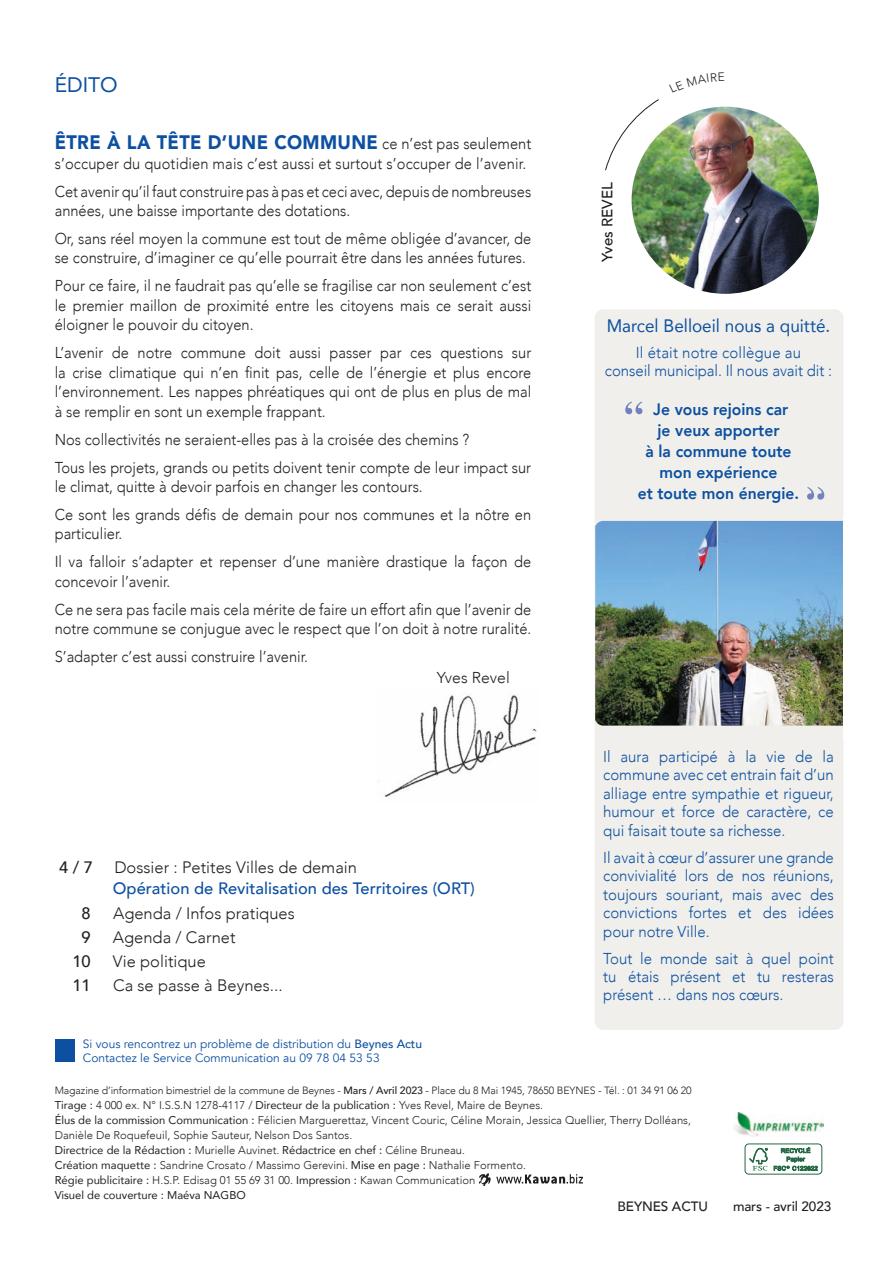
<style>
.page{position:relative;width:893px;height:1263px;background:#fff}
.page>*{position:absolute;margin:0;border:0;box-sizing:border-box;transform-origin:0 0}
.t1{font:21px "Avenir";color:#0d50a1}
.t2{font:900 19.5px "Avenir";letter-spacing:.02em;color:#0d50a1;scale:.93 1}
.t3{font:18px "Avenir";color:#0d50a1;scale:.95 1}
.t4{font:300 16.5px "Avenir";color:#231f20}
.t5{font:800 16.5px/21px "Avenir";color:#0d50a1;text-align:center;scale:.95 1}
.t6{font:500 16.5px "Avenir";color:#0d50a1}
.t7{font:500 16.5px "Avenir";color:#231f20}
.t8{font:300 15.75px/27.9px "Avenir";color:#231f20;scale:.93 1}
.t9{font:300 15.75px/18.5px "Avenir";color:#0d50a1;text-align:justify;scale:.95 1}
.t10{font:300 15.75px "Avenir";color:#231f20}
.t11{font:500 15px "Avenir";color:#231f20}
.t12{font:500 13.5px "Avenir";letter-spacing:-.01em;color:#231f20}
.t13{font:12px/14.4px "Avenir";color:#0d50a1}
.t14{font:300 11.25px/15px "Avenir";color:#231f20}
.t15{font:300 10.5px "Avenir";letter-spacing:-.01em;color:#231f20}
.s1{font-weight:300;font-size:15.75px;color:#231f20}
.s2{font-weight:500}
.s3{font-weight:400}
</style>
<div class="page">
<img style="left:378px;top:694px;width:159px;height:103px">
<svg style="left:605px;top:99px;width:54px;height:72px"></svg>
<div style="left:594px;top:309px;width:249px;height:720px;background:#f0efeb;border-radius:9px"></div>
<svg style="left:625px;top:401px;width:17px;height:13px"></svg>
<svg style="left:807px;top:487px;width:17px;height:12px"></svg>
<div style="left:56px;top:1039px;width:19px;height:22px;background:#0d50a1"></div>
<img style="left:631px;top:107px;width:187px;height:187px;border-radius:94px">
<img style="left:479px;top:1173px;width:104px;height:13px">
<img style="left:595px;top:521px;width:248px;height:204px">
<img style="left:734px;top:1112px;width:89px;height:24px">
<div style="left:744px;top:1143px;width:78px;height:31px;border:1px solid #236943;border-radius:4px"></div>
<svg style="left:749px;top:1148px;width:18px;height:22px"></svg>
<svg style="left:773px;top:1147px;width:44px;height:23px"></svg>
<h1 class="t1" style="left:55px;top:68px;width:65px">ÉDITO</h1>
<p class="t2" style="left:55px;top:126px;width:514px">ÊTRE À LA TÊTE D’UNE COMMUNE <span class="s1">ce n’est pas seulement</span></p>
<p class="t8" style="left:55px;top:149px;width:514px">s’occuper du quotidien mais c’est aussi et surtout s’occuper de l’avenir.<br>Cet avenir qu’il faut construire pas à pas et ceci avec, depuis de nombreuses</p>
<p class="t8" style="left:55px;top:197px;width:514px">années, une baisse importante des dotations.<br>Or, sans réel moyen la commune est tout de même obligée d’avancer, de</p>
<p class="t8" style="left:55px;top:244px;width:514px">se construire, d’imaginer ce qu’elle pourrait être dans les années futures.<br>Pour ce faire, il ne faudrait pas qu’elle se fragilise car non seulement c’est</p>
<p class="t8" style="left:55px;top:296px;width:514px;line-height:19.5px">le premier maillon de proximité entre les citoyens mais ce serait aussi éloigner le pouvoir du citoyen.</p>
<p class="t8" style="left:55px;top:343px;width:514px;line-height:19.5px;text-align:justify">L’avenir de notre commune doit aussi passer par ces questions sur la crise climatique qui n’en finit pas, celle de l’énergie et plus encore l’environnement. Les nappes phréatiques qui ont de plus en plus de mal à se remplir en sont un exemple frappant.</p>
<p class="t8" style="left:55px;top:425px;width:513px">Nos collectivités ne seraient-elles pas à la croisée des chemins ?<br>Tous les projets, grands ou petits doivent tenir compte de leur impact sur</p>
<p class="t8" style="left:55px;top:473px;width:514px">le climat, quitte à devoir parfois en changer les contours.<br>Ce sont les grands défis de demain pour nos communes et la nôtre en</p>
<p class="t8" style="left:55px;top:520px;width:514px">particulier.<br>Il va falloir s’adapter et repenser d’une manière drastique la façon de</p>
<p class="t8" style="left:55px;top:567px;width:514px">concevoir l’avenir.<br>Ce ne sera pas facile mais cela mérite de faire un effort afin que l’avenir de</p>
<p class="t8" style="left:55px;top:615px;width:514px">notre commune se conjugue avec le respect que l’on doit à notre ruralité.<br>S’adapter c’est aussi construire l’avenir.</p>
<p class="t10" style="left:437px;top:668px;width:74px">Yves Revel</p>
<p class="t7" style="left:59px;top:853px;width:35px">4 / 7</p>
<p class="t4" style="left:114px;top:858px;width:244px">Dossier : Petites Villes de demain</p>
<p class="t6" style="left:113px;top:874px;width:363px">Opération de Revitalisation des Territoires (ORT)</p>
<p class="t7" style="left:82px;top:898px;width:11px">8</p>
<p class="t4" style="left:113px;top:903px;width:183px">Agenda / Infos pratiques</p>
<p class="t7" style="left:82px;top:922px;width:11px">9</p>
<p class="t4" style="left:113px;top:927px;width:124px">Agenda / Carnet</p>
<p class="t7" style="left:72px;top:946px;width:20px">10</p>
<p class="t4" style="left:113px;top:951px;width:95px">Vie politique</p>
<p class="t7" style="left:72px;top:970px;width:20px">11</p>
<p class="t4" style="left:113px;top:975px;width:171px">Ca se passe à Beynes...</p>
<p class="t11" style="left:594px;top:262px;width:81px;rotate:-90deg">Yves REVEL</p>
<p class="t3" style="left:606px;top:311px;width:237px">Marcel Belloeil nous a quitté.</p>
<p class="t9" style="left:605px;top:344px;width:240px;line-height:18px;text-align:center">Il était notre collègue au<br>conseil municipal. Il nous avait dit :</p>
<p class="t5" style="left:637px;top:399px;width:171px">Je vous rejoins car<br>je veux apporter<br>à la commune toute mon expérience<br>et toute mon énergie.</p>
<p class="t9" style="left:603px;top:747px;width:244px">Il aura participé à la vie de la commune avec cet entrain fait d’un alliage entre sympathie et rigueur, humour et force de caractère, ce qui faisait toute sa richesse.</p>
<p class="t9" style="left:603px;top:848px;width:244px">Il avait à cœur d’assurer une grande convivialité lors de nos réunions, toujours souriant, mais avec des convictions fortes et des idées pour notre Ville.</p>
<p class="t9" style="left:603px;top:949px;width:244px">Tout le monde sait à quel point tu étais présent et tu resteras présent … dans nos cœurs.</p>
<p class="t13" style="left:83px;top:1037px;width:340px">Si vous rencontrez un problème de distribution du <span class="s2">Beynes Actu<br></span>Contactez le Service Communication au 09 78 04 53 53</p>
<p class="t15" style="left:55px;top:1084px;width:638px">Magazine d’information bimestriel de la commune de Beynes - <span class="s2">Mars / Avril 2023</span> - Place du 8 Mai 1945, 78650 BEYNES - Tél. : 01 34 91 06 20</p>
<p class="t14" style="left:55px;top:1097px;width:637px"><span class="s3">Tirage :</span> 4 000 ex. N° I.S.S.N 1278-4117 / <span class="s3">Directeur de la publication :</span> Yves Revel, Maire de Beynes.<br><span class="s3">Élus de la commission Communication :</span> Félicien Marguerettaz, Vincent Couric, Céline Morain, Jessica Quellier, Therry Dolléans, Danièle De Roquefeuil, Sophie Sauteur, Nelson Dos Santos.<br><span class="s3">Directrice de la Rédaction :</span> Murielle Auvinet. <span class="s3">Rédactrice en chef :</span> Céline Bruneau.<br><span class="s3">Création maquette :</span> Sandrine Crosato / Massimo Gerevini. <span class="s3">Mise en page :</span> Nathalie Formento.<br><span class="s3">Régie publicitaire :</span> H.S.P. Edisag 01 55 69 31 00. <span class="s3">Impression :</span> Kawan Communication<br><span class="s3">Visuel de couverture : Maéva NAGBO</span></p>
<p class="t12" style="left:617px;top:1194px;width:92px">BEYNES ACTU</p>
<p class="t12" style="left:733px;top:1194px;width:100px">mars - avril 2023</p>
</div>
